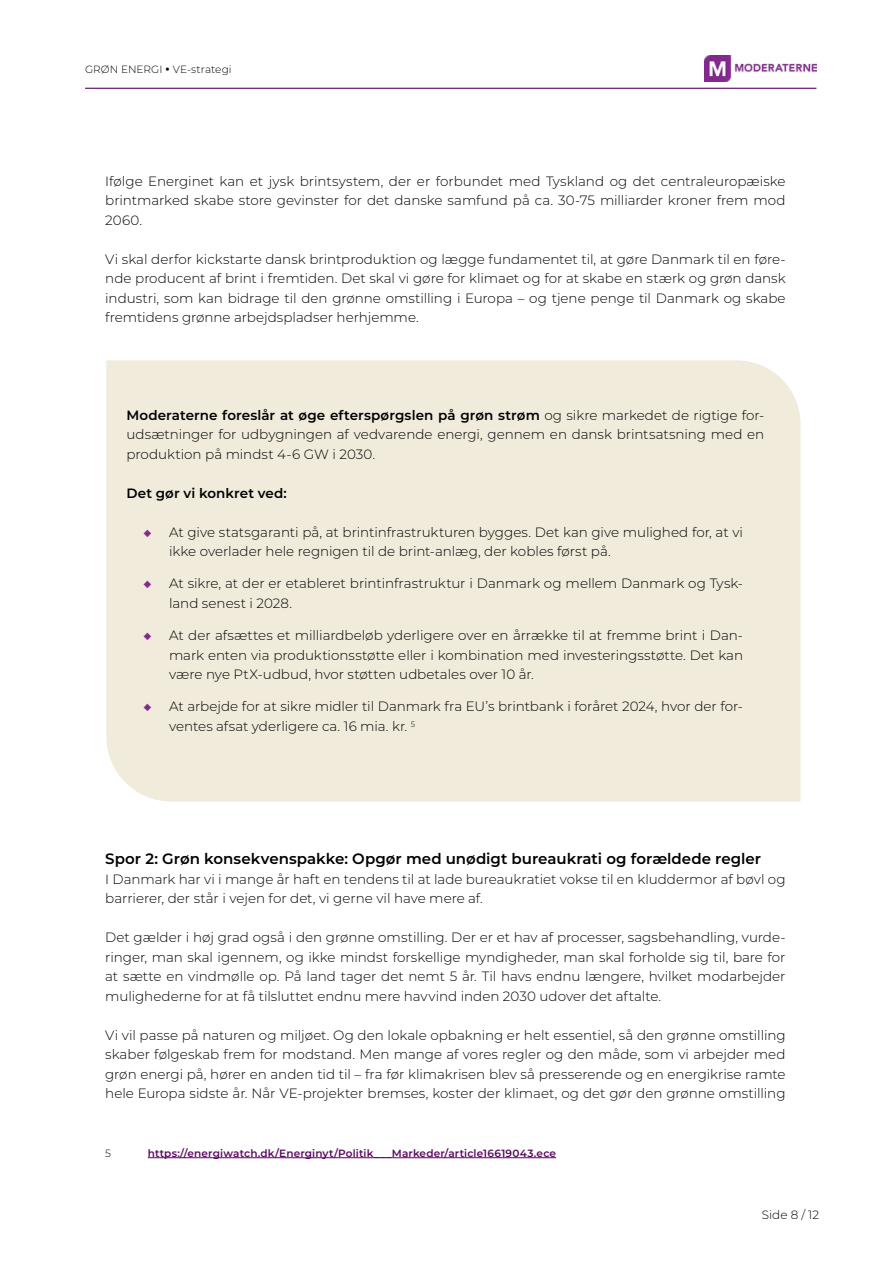
<style>
.page{position:relative;width:893px;height:1263px;background:#fff}
.page>*{position:absolute;margin:0;border:0;box-sizing:border-box;transform-origin:0 0}
.t1{font:600 15px "Montserrat";color:#000}
.t2{font:300 13.5px/19.5px "Montserrat";color:#000;text-align:justify}
.t3{font:600 13.5px "Montserrat";letter-spacing:.005em;color:#000}
.t4{font:300 12px "Montserrat";color:#000}
.t5{font:600 10.5px "Montserrat";letter-spacing:.015em;color:#590761}
.t6{font:300 10.5px "Montserrat";letter-spacing:.005em;color:#000}
.s1{font-weight:600}
.s2{font-weight:600;color:#842990}
</style>
<div class="page">
<img style="left:704px;top:55px;width:112px;height:27px">
<hr style="left:85px;top:88px;width:731px;height:1px;background:#590761">
<div style="left:106px;top:360px;width:694px;height:441px;background:#f0ebdb"></div>
<hr style="left:148px;top:1157px;width:408px;height:1px;background:#590761">
<p class="t6" style="left:85px;top:62px;width:148px">GRØN ENERGI • VE-strategi</p>
<p class="t2" style="left:105px;top:171px;width:682px">Ifølge Energinet kan et jysk brintsystem, der er forbundet med Tyskland og det centraleuropæiske brintmarked skabe store gevinster for det danske samfund på ca. 30-75 milliarder kroner frem mod 2060.</p>
<p class="t2" style="left:105px;top:249px;width:682px">Vi skal derfor kickstarte dansk brintproduktion og lægge fundamentet til, at gøre Danmark til en føre&shy;nde producent af brint i fremtiden. Det skal vi gøre for klimaet og for at skabe en stærk og grøn dansk industri, som kan bidrage til den grønne omstilling i Europa – og tjene penge til Danmark og skabe fremtidens grønne arbejdspladser herhjemme.</p>
<p class="t2" style="left:126px;top:405px;width:639px"><span class="s1">Moderaterne foreslår at øge efterspørgslen på grøn strøm</span> og sikre markedet de rigtige for&shy;udsætninger for udbygningen af vedvarende energi, gennem en dansk brintsatsning med en produktion på mindst 4-6 GW i 2030.</p>
<p class="t3" style="left:126px;top:483px;width:162px">Det gør vi konkret ved:</p>
<p class="t2" style="left:169px;top:522px;width:576px;text-indent:-26px"><span class="s2">◆</span> At give statsgaranti på, at brintinfrastrukturen bygges. Det kan give mulighed for, at vi ikke overlader hele regnigen til de brint-anlæg, der kobles først på.</p>
<p class="t2" style="left:169px;top:573px;width:576px;text-indent:-26px"><span class="s2">◆</span> At sikre, at der er etableret brintinfrastruktur i Danmark og mellem Danmark og Tysk&shy;land senest i 2028.</p>
<p class="t2" style="left:169px;top:625px;width:576px;text-indent:-26px"><span class="s2">◆</span> At der afsættes et milliardbeløb yderligere over en årrække til at fremme brint i Dan&shy;mark enten via produktionsstøtte eller i kombination med investeringsstøtte. Det kan være nye PtX-udbud, hvor støtten udbetales over 10 år.</p>
<p class="t2" style="left:169px;top:696px;width:576px;text-indent:-26px"><span class="s2">◆</span> At arbejde for at sikre midler til Danmark fra EU’s brintbank i foråret 2024, hvor der for&shy;ventes afsat yderligere ca. 16 mia. kr. <sup>5</sup></p>
<p class="t1" style="left:105px;top:848px;width:657px">Spor 2: Grøn konsekvenspakke: Opgør med unødigt bureaukrati og forældede regler</p>
<p class="t2" style="left:105px;top:869px;width:682px">I Danmark har vi i mange år haft en tendens til at lade bureaukratiet vokse til en kluddermor af bøvl og barrierer, der står i vejen for det, vi gerne vil have mere af.</p>
<p class="t2" style="left:105px;top:927px;width:682px">Det gælder i høj grad også i den grønne omstilling. Der er et hav af processer, sagsbehandling, vurde&shy;ringer, man skal igennem, og ikke mindst forskellige myndigheder, man skal forholde sig til, bare for at sætte en vindmølle op. På land tager det nemt 5 år. Til havs endnu længere, hvilket modarbejder mulighederne for at få tilsluttet endnu mere havvind inden 2030 udover det aftalte.</p>
<p class="t2" style="left:105px;top:1025px;width:682px">Vi vil passe på naturen og miljøet. Og den lokale opbakning er helt essentiel, så den grønne omstilling skaber følgeskab frem for modstand. Men mange af vores regler og den måde, som vi arbejder med grøn energi på, hører en anden tid til – fra før klimakrisen blev så presserende og en energikrise ramte hele Europa sidste år. Når VE-projekter bremses, koster der klimaet, og det gør den grønne omstilling</p>
<p class="t6" style="left:105px;top:1146px;width:7px">5</p>
<p class="t5" style="left:148px;top:1145px;width:410px">https://energiwatch.dk/Energinyt/Politik___Markeder/article16619043.ece</p>
<p class="t4" style="left:762px;top:1207px;width:59px">Side 8 / 12</p>
</div>
